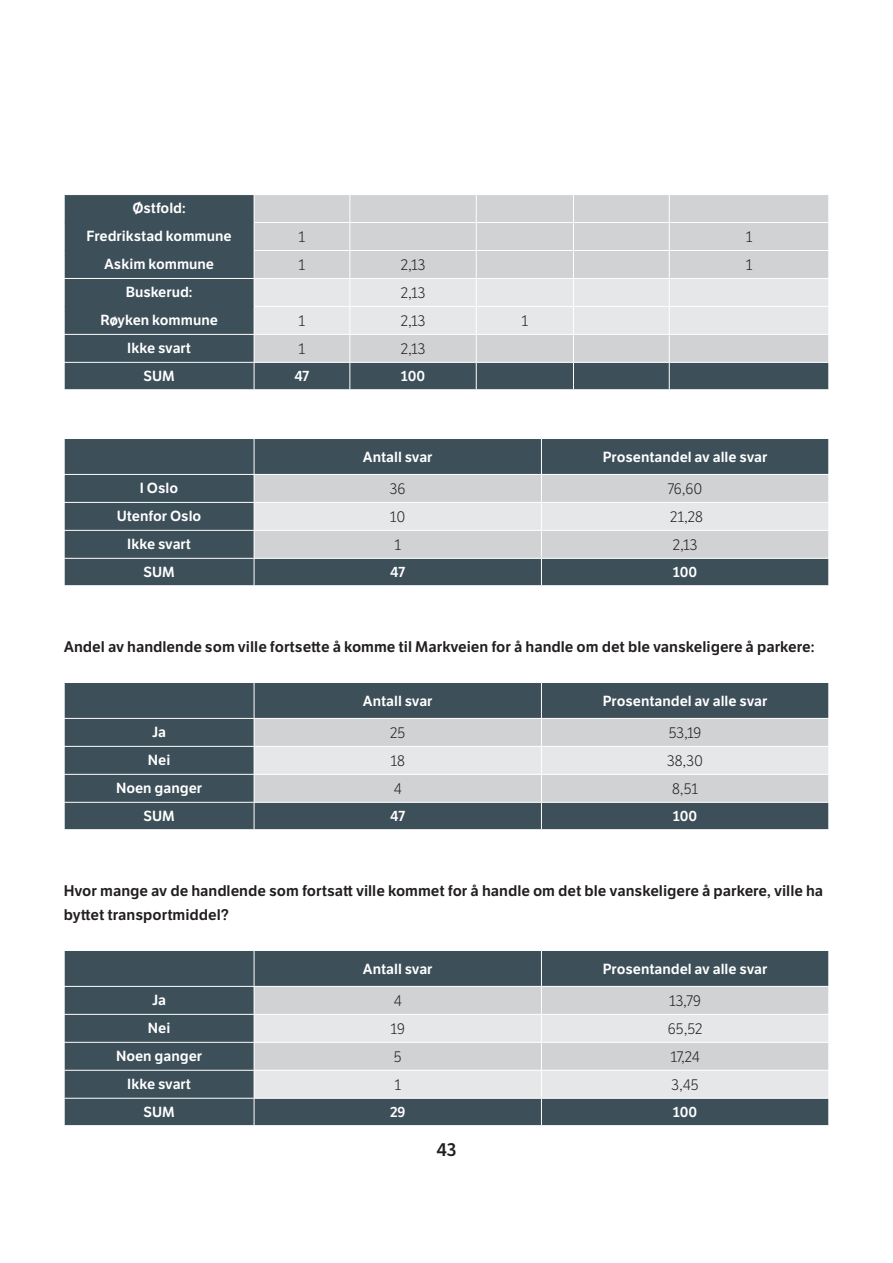
<style>
.page{position:relative;width:893px;height:1263px;background:#fff}
.page>*{position:absolute;margin:0;border:0;box-sizing:border-box;transform-origin:0 0}
.t1{font:600 18px "LFT Etica";color:#231f20}
.Brødtekst{font:600 15px/24px "LFT Etica";color:#231f20}
.Brødtekst-2{font:300 15px "LFT Etica";letter-spacing:-.01em;color:#231f20}
.Tabell_tekst_FET{font:600 14.25px "LFT Etica";color:#fff}
</style>
<div class="page">
<div style="left:65px;top:195px;width:189px;height:194px;background:#3d4f59"></div>
<hr style="left:64px;top:334px;width:190px;height:1px;background:#fff">
<hr style="left:64px;top:278px;width:190px;height:1px;background:#fff">
<hr style="left:64px;top:362px;width:190px;height:1px;background:#fff">
<svg style="left:64px;top:195px;width:1px;height:194px"></svg>
<svg style="left:254px;top:195px;width:575px;height:194px;background:#c4c8cb"></svg>
<div style="left:65px;top:439px;width:763px;height:146px;background:#3d4f59"></div>
<hr style="left:254px;top:439px;width:1px;height:35px;background:#fff">
<hr style="left:541px;top:439px;width:1px;height:35px;background:#fff">
<hr style="left:64px;top:474px;width:190px;height:1px;background:#fff">
<hr style="left:254px;top:474px;width:287px;height:1px;background:#fff">
<hr style="left:541px;top:474px;width:288px;height:1px;background:#fff">
<hr style="left:64px;top:502px;width:190px;height:1px;background:#fff">
<hr style="left:64px;top:530px;width:190px;height:1px;background:#fff">
<hr style="left:64px;top:558px;width:190px;height:1px;background:#fff">
<svg style="left:64px;top:475px;width:1px;height:110px"></svg>
<svg style="left:254px;top:475px;width:575px;height:110px;background:#b4b9bd"></svg>
<div style="left:65px;top:683px;width:763px;height:146px;background:#3d4f59"></div>
<hr style="left:254px;top:683px;width:1px;height:35px;background:#fff">
<hr style="left:541px;top:683px;width:1px;height:35px;background:#fff">
<hr style="left:64px;top:718px;width:190px;height:1px;background:#fff">
<hr style="left:254px;top:718px;width:287px;height:1px;background:#fff">
<hr style="left:541px;top:718px;width:288px;height:1px;background:#fff">
<hr style="left:64px;top:746px;width:190px;height:1px;background:#fff">
<hr style="left:64px;top:774px;width:190px;height:1px;background:#fff">
<hr style="left:64px;top:802px;width:190px;height:1px;background:#fff">
<svg style="left:64px;top:719px;width:1px;height:110px"></svg>
<svg style="left:254px;top:719px;width:575px;height:110px;background:#b4b9bd"></svg>
<div style="left:65px;top:951px;width:763px;height:174px;background:#3d4f59"></div>
<div style="left:255px;top:987px;width:573px;height:27px;background:#d1d2d4"></div>
<svg style="left:255px;top:1015px;width:573px;height:83px;background:#dfe0e2"></svg>
<hr style="left:254px;top:951px;width:1px;height:35px;background:#fff">
<hr style="left:541px;top:951px;width:1px;height:35px;background:#fff">
<hr style="left:64px;top:986px;width:190px;height:1px;background:#fff">
<hr style="left:254px;top:986px;width:287px;height:1px;background:#fff">
<hr style="left:541px;top:986px;width:288px;height:1px;background:#fff">
<hr style="left:64px;top:1014px;width:190px;height:1px;background:#fff">
<hr style="left:254px;top:1014px;width:287px;height:1px;background:#fff">
<hr style="left:541px;top:1014px;width:288px;height:1px;background:#fff">
<hr style="left:64px;top:1042px;width:190px;height:1px;background:#fff">
<hr style="left:254px;top:1042px;width:287px;height:1px;background:#fff">
<hr style="left:541px;top:1042px;width:288px;height:1px;background:#fff">
<hr style="left:64px;top:1070px;width:190px;height:1px;background:#fff">
<hr style="left:254px;top:1070px;width:287px;height:1px;background:#fff">
<hr style="left:541px;top:1070px;width:288px;height:1px;background:#fff">
<hr style="left:64px;top:1098px;width:190px;height:1px;background:#fff">
<svg style="left:64px;top:987px;width:1px;height:138px"></svg>
<hr style="left:254px;top:1098px;width:287px;height:1px;background:#fff">
<svg style="left:254px;top:987px;width:1px;height:138px"></svg>
<hr style="left:541px;top:1098px;width:288px;height:1px;background:#fff">
<svg style="left:541px;top:987px;width:1px;height:138px"></svg>
<svg style="left:828px;top:987px;width:1px;height:138px"></svg>
<p class="Tabell_tekst_FET" style="left:133px;top:200px;width:55px">Østfold:</p>
<p class="Tabell_tekst_FET" style="left:87px;top:228px;width:146px">Fredrikstad kommune</p>
<p class="Brødtekst-2" style="left:299px;top:228px;width:8px">1</p>
<p class="Brødtekst-2" style="left:746px;top:228px;width:8px">1</p>
<p class="Tabell_tekst_FET" style="left:104px;top:256px;width:112px">Askim kommune</p>
<p class="Brødtekst-2" style="left:299px;top:256px;width:8px">1</p>
<p class="Brødtekst-2" style="left:401px;top:256px;width:26px">2,13</p>
<p class="Brødtekst-2" style="left:746px;top:256px;width:8px">1</p>
<p class="Tabell_tekst_FET" style="left:126px;top:284px;width:68px">Buskerud:</p>
<p class="Brødtekst-2" style="left:401px;top:284px;width:26px">2,13</p>
<p class="Tabell_tekst_FET" style="left:100px;top:312px;width:119px">Røyken kommune</p>
<p class="Brødtekst-2" style="left:299px;top:312px;width:8px">1</p>
<p class="Brødtekst-2" style="left:401px;top:312px;width:26px">2,13</p>
<p class="Brødtekst-2" style="left:522px;top:312px;width:8px">1</p>
<p class="Tabell_tekst_FET" style="left:127px;top:340px;width:65px">Ikke svart</p>
<p class="Brødtekst-2" style="left:299px;top:340px;width:8px">1</p>
<p class="Brødtekst-2" style="left:401px;top:340px;width:26px">2,13</p>
<p class="Tabell_tekst_FET" style="left:143px;top:368px;width:33px">SUM</p>
<p class="Tabell_tekst_FET" style="left:294px;top:368px;width:16px">47</p>
<p class="Tabell_tekst_FET" style="left:401px;top:368px;width:26px">100</p>
<p class="Tabell_tekst_FET" style="left:363px;top:448px;width:71px">Antall svar</p>
<p class="Tabell_tekst_FET" style="left:603px;top:448px;width:166px">Prosentandel av alle svar</p>
<p class="Tabell_tekst_FET" style="left:140px;top:480px;width:40px">I Oslo</p>
<p class="Brødtekst-2" style="left:390px;top:480px;width:17px">36</p>
<p class="Brødtekst-2" style="left:668px;top:480px;width:36px">76,60</p>
<p class="Tabell_tekst_FET" style="left:117px;top:508px;width:86px">Utenfor Oslo</p>
<p class="Brødtekst-2" style="left:390px;top:508px;width:17px">10</p>
<p class="Brødtekst-2" style="left:670px;top:508px;width:34px">21,28</p>
<p class="Tabell_tekst_FET" style="left:127px;top:536px;width:65px">Ikke svart</p>
<p class="Brødtekst-2" style="left:394px;top:536px;width:8px">1</p>
<p class="Brødtekst-2" style="left:673px;top:536px;width:26px">2,13</p>
<p class="Tabell_tekst_FET" style="left:143px;top:563px;width:33px">SUM</p>
<p class="Tabell_tekst_FET" style="left:390px;top:563px;width:16px">47</p>
<p class="Tabell_tekst_FET" style="left:673px;top:563px;width:26px">100</p>
<p class="Brødtekst" style="left:64px;top:635px;width:752px">Andel av handlende som ville fortsette å komme til Markveien for å handle om det ble vanskeligere å parkere:</p>
<p class="Tabell_tekst_FET" style="left:363px;top:692px;width:71px">Antall svar</p>
<p class="Tabell_tekst_FET" style="left:603px;top:692px;width:166px">Prosentandel av alle svar</p>
<p class="Tabell_tekst_FET" style="left:152px;top:724px;width:15px">Ja</p>
<p class="Brødtekst-2" style="left:390px;top:724px;width:17px">25</p>
<p class="Brødtekst-2" style="left:669px;top:724px;width:34px">53,19</p>
<p class="Tabell_tekst_FET" style="left:148px;top:752px;width:24px">Nei</p>
<p class="Brødtekst-2" style="left:391px;top:752px;width:16px">18</p>
<p class="Brødtekst-2" style="left:667px;top:752px;width:37px">38,30</p>
<p class="Tabell_tekst_FET" style="left:116px;top:779px;width:88px">Noen ganger</p>
<p class="Brødtekst-2" style="left:394px;top:780px;width:9px">4</p>
<p class="Brødtekst-2" style="left:672px;top:780px;width:28px">8,51</p>
<p class="Tabell_tekst_FET" style="left:143px;top:807px;width:33px">SUM</p>
<p class="Tabell_tekst_FET" style="left:390px;top:807px;width:16px">47</p>
<p class="Tabell_tekst_FET" style="left:673px;top:807px;width:26px">100</p>
<p class="Brødtekst" style="left:64px;top:879px;width:761px">Hvor mange av de handlende som fortsatt ville kommet for å handle om det ble vanskeligere å parkere, ville ha byttet transportmiddel?</p>
<p class="Tabell_tekst_FET" style="left:363px;top:960px;width:71px">Antall svar</p>
<p class="Tabell_tekst_FET" style="left:603px;top:960px;width:166px">Prosentandel av alle svar</p>
<p class="Tabell_tekst_FET" style="left:152px;top:991px;width:15px">Ja</p>
<p class="Brødtekst-2" style="left:394px;top:992px;width:9px">4</p>
<p class="Brødtekst-2" style="left:669px;top:992px;width:33px">13,79</p>
<p class="Tabell_tekst_FET" style="left:148px;top:1019px;width:24px">Nei</p>
<p class="Brødtekst-2" style="left:391px;top:1020px;width:16px">19</p>
<p class="Brødtekst-2" style="left:668px;top:1020px;width:36px">65,52</p>
<p class="Tabell_tekst_FET" style="left:116px;top:1047px;width:88px">Noen ganger</p>
<p class="Brødtekst-2" style="left:394px;top:1048px;width:9px">5</p>
<p class="Brødtekst-2" style="left:670px;top:1048px;width:31px">17,24</p>
<p class="Tabell_tekst_FET" style="left:127px;top:1075px;width:65px">Ikke svart</p>
<p class="Brødtekst-2" style="left:394px;top:1076px;width:8px">1</p>
<p class="Brødtekst-2" style="left:671px;top:1076px;width:29px">3,45</p>
<p class="Tabell_tekst_FET" style="left:143px;top:1103px;width:33px">SUM</p>
<p class="Tabell_tekst_FET" style="left:390px;top:1103px;width:17px">29</p>
<p class="Tabell_tekst_FET" style="left:673px;top:1103px;width:26px">100</p>
<p class="t1" style="left:436px;top:1139px;width:22px">43</p>
</div>
